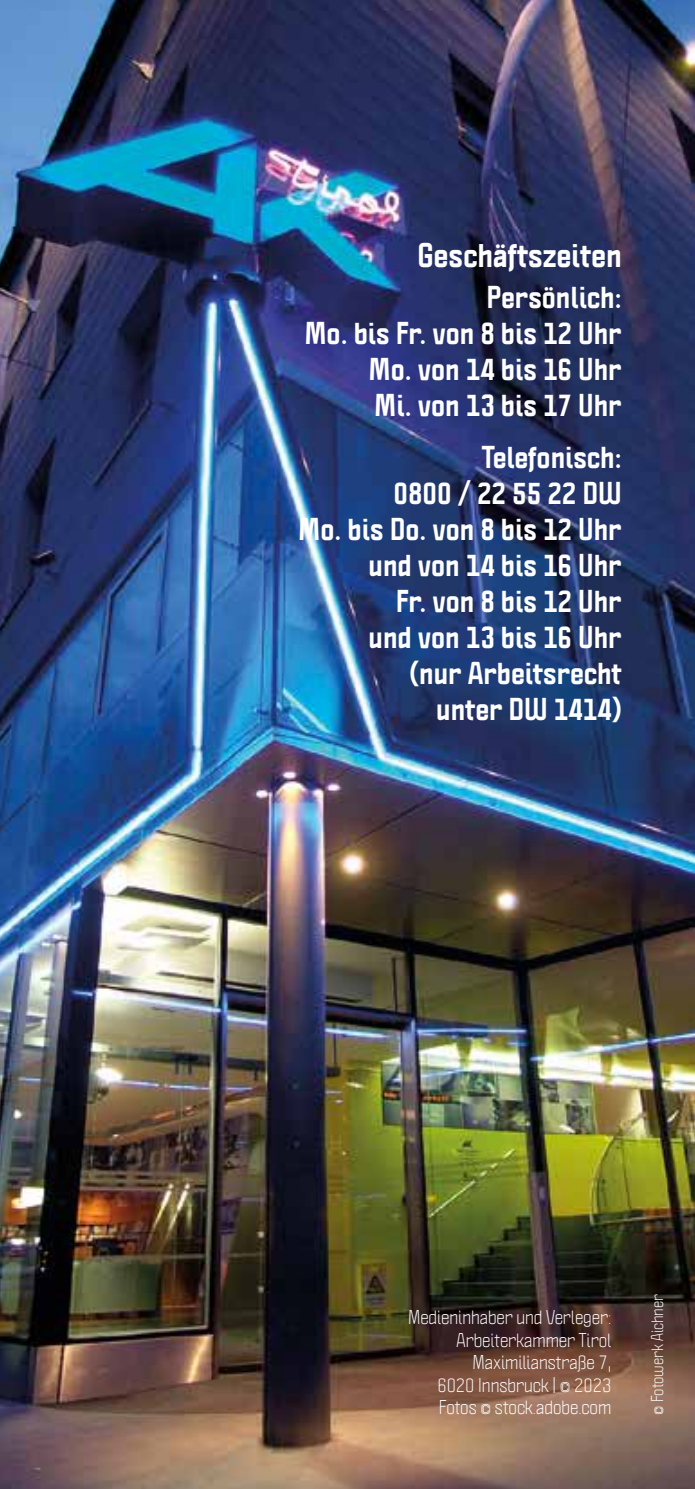
<style>
.page{position:relative;width:695px;height:1489px;background:#fff}
.page>*{position:absolute;margin:0;border:0;box-sizing:border-box;transform-origin:0 0}
.t1{font:800 30px "Politica";color:#fff}
.t2{font:800 27.75px/36px "Politica";color:#fff;text-align:right}
.t3{font:17.5px/22.5px "Politica";color:#fff;text-align:right}
.t4{font:15px "Politica";color:#fff}
</style>
<div class="page">
<img style="left:0;top:0;width:694px;height:1488px">
<p class="t1" style="left:417px;top:233px;width:206px">Geschäftszeiten</p>
<p class="t2" style="left:304px;top:278px;width:319px">Persönlich:<br>Mo. bis Fr. von 8 bis 12 Uhr<br>Mo. von 14 bis 16 Uhr<br>Mi. von 13 bis 17 Uhr</p>
<p class="t2" style="left:298px;top:438px;width:325px">Telefonisch:<br>0800 / 22 55 22 DW<br>Mo. bis Do. von 8 bis 12 Uhr und von 14 bis 16 Uhr<br>Fr. von 8 bis 12 Uhr<br>und von 13 bis 16 Uhr<br>(nur Arbeitsrecht<br>unter DW 1414)</p>
<p class="t3" style="left:408px;top:1304px;width:205px">Medieninhaber und Verleger:<br>Arbeiterkammer Tirol<br>Maximilianstraße 7,<br>6020 Innsbruck | © 2023<br>Fotos © stock.adobe.com</p>
<p class="t4" style="left:646px;top:1414px;width:122px;rotate:-90deg">© Fotowerk Aichner</p>
</div>
